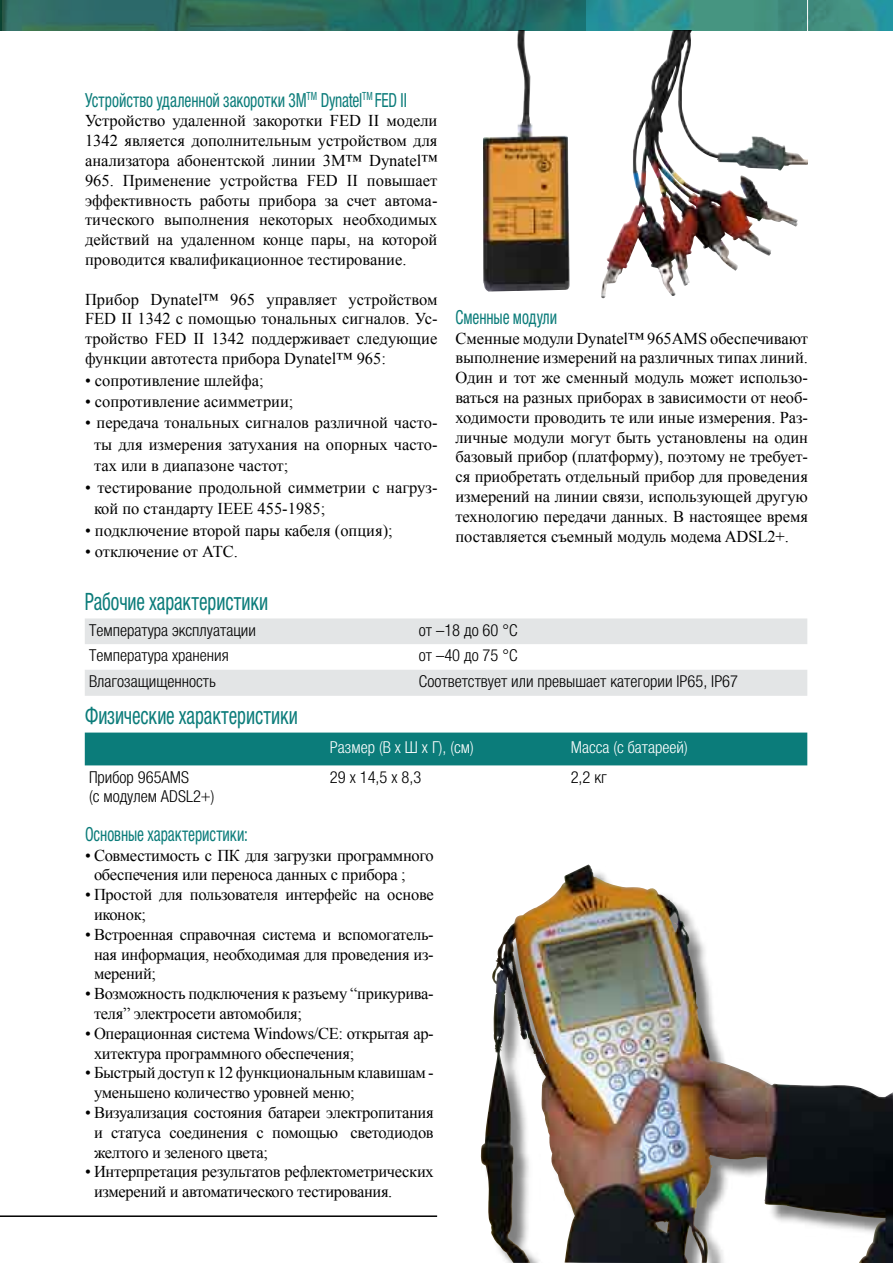
<style>
.page{position:relative;width:893px;height:1263px;background:#fff}
.page>*{position:absolute;margin:0;border:0;box-sizing:border-box;transform-origin:0 0}
.t1{font:condensed 24px "Helvetica Neue LTCYR";letter-spacing:-.005em;color:#0b7c7a;scale:.8 1}
.t2{font:condensed 19.5px "Helvetica Neue LTCYR";letter-spacing:-.005em;color:#0b7c7a;scale:.8 1}
.t3{font:16.5px/19.8px "Times New Roman";letter-spacing:-.02em;color:#000;text-align:justify}
.t4{font:300 condensed 16.5px/19.8px "Helvetica Neue LTCYR";color:#000}
.t5{font:16.5px/21.5px "Times New Roman";color:#000}
.t6{font:300 condensed 16.5px "Helvetica Neue LTCYR";color:#fff}
</style>
<div class="page">
<img style="left:483px;top:31px;width:325px;height:261px">
<svg style="left:85px;top:618px;width:722px;height:78px;fill:#e3e5e6"></svg>
<div style="left:85px;top:732px;width:722px;height:33px;background:#0b7c7a"></div>
<hr style="left:0;top:1215px;width:437px;height:2px;background:#000">
<div style="left:481px;top:866px;width:412px;height:397px;background:#000;opacity:.5"></div>
<img style="left:480px;top:864px;width:413px;height:337px">
<svg style="left:2px;top:0;width:891px;height:31px;background:#30786e"></svg>
<img style="left:0;top:0;width:2px;height:31px">
<hr style="left:807px;top:0;width:1px;height:61px;background:#fff">
<p class="t2" style="left:85px;top:89px;width:404px">Устройство удаленной закоротки 3m <sup>тм</sup> Dynatel<sup>tm</sup> FED II</p>
<p class="t3" style="left:85px;top:111px;width:354px">Устройство удаленной закоротки FED II модели 1342 является дополнительным устройством для анализатора абонентской линии 3M™ Dynatel™ 965. Применение устройства FED II повышает эффективность работы прибора за счет автома&shy;тического выполнения некоторых необходимых действий на удаленном конце пары, на которой проводится квалификационное тестирование.</p>
<p class="t3" style="left:85px;top:289px;width:354px">Прибор Dynatel™ 965 управляет устройством FED II 1342 с помощью тональных сигналов. Ус&shy;тройство FED II 1342 поддерживает следующие функции автотеста прибора Dynatel™ 965:</p>
<p class="t5" style="left:85px;top:369px;width:180px">• сопротивление шлейфа;</p>
<p class="t5" style="left:85px;top:390px;width:210px">• сопротивление асимметрии;</p>
<p class="t3" style="left:94px;top:412px;width:345px;line-height:21.5px;text-indent:-9px">• передача тональных сигналов различной часто&shy;ты для измерения затухания на опорных часто&shy;тах или в диапазоне частот;</p>
<p class="t5" style="left:94px;top:476px;width:345px;text-indent:-9px">• тестирование продольной симметрии с нагруз&shy;кой по стандарту IEEE 455-1985;</p>
<p class="t5" style="left:85px;top:519px;width:309px">• подключение второй пары кабеля (опция);</p>
<p class="t5" style="left:85px;top:541px;width:154px">• отключение от АТС.</p>
<p class="t2" style="left:455px;top:306px;width:129px">Сменные модули</p>
<p class="t3" style="left:455px;top:328px;width:354px">Сменные модули Dynatel™ 965AMS обеспечивают выполнение измерений на различных типах линий.<br>Один и тот же сменный модуль может использо&shy;ваться на разных приборах в зависимости от необ&shy;ходимости проводить те или иные измерения. Раз&shy;личные модули могут быть установлены на один базовый прибор (платформу), поэтому не требует&shy;ся приобретать отдельный прибор для проведения измерений на линии связи, использующей другую технологию передачи данных. В настоящее время поставляется съемный модуль модема ADSL2+.</p>
<h1 class="t1" style="left:85px;top:588px;width:231px">Рабочие характеристики</h1>
<p class="t4" style="left:89px;top:620px;width:168px">Температура эксплуатации</p>
<p class="t4" style="left:419px;top:620px;width:100px">от –18 до 60 °C</p>
<p class="t4" style="left:89px;top:646px;width:141px">Температура хранения</p>
<p class="t4" style="left:419px;top:646px;width:100px">от –40 до 75 °C</p>
<p class="t4" style="left:89px;top:671px;width:128px">Влагозащищенность</p>
<p class="t4" style="left:419px;top:671px;width:321px">Соответствует или превышает категории IP65, IP67</p>
<h1 class="t1" style="left:85px;top:702px;width:268px">Физические характеристики</h1>
<p class="t6" style="left:330px;top:738px;width:145px">Размер (В x Ш x Г), (см)</p>
<p class="t6" style="left:571px;top:738px;width:119px">Масса (с батареей)</p>
<p class="t4" style="left:89px;top:767px;width:127px">Прибор 965AMS<br>(с модулем ADSL2+)</p>
<p class="t4" style="left:330px;top:767px;width:93px">29 x 14,5 x 8,3</p>
<p class="t4" style="left:571px;top:767px;width:38px">2,2 кг</p>
<p class="t2" style="left:85px;top:823px;width:205px">Основные характеристики:</p>
<p class="t3" style="left:94px;top:845px;width:341px;text-indent:-9px">• Совместимость с ПК для загрузки программного обеспечения или переноса данных с прибора ;</p>
<p class="t3" style="left:94px;top:884px;width:341px;text-indent:-9px">• Простой для пользователя интерфейс на основе иконок;</p>
<p class="t3" style="left:94px;top:924px;width:341px;text-indent:-9px">• Встроенная справочная система и вспомогатель&shy;ная информация, необходимая для проведения из&shy;мерений;</p>
<p class="t3" style="left:94px;top:983px;width:341px;text-indent:-9px">• Возможность подключения к разъему “прикурива&shy;теля” электросети автомобиля;</p>
<p class="t3" style="left:94px;top:1023px;width:341px;text-indent:-9px">• Операционная система Windows/CE: открытая ар&shy;хитектура программного обеспечения;</p>
<p class="t3" style="left:94px;top:1063px;width:341px;text-indent:-9px">• Быстрый доступ к 12 функциональным клавишам - уменьшено количество уровней меню;</p>
<p class="t3" style="left:94px;top:1102px;width:341px;text-indent:-9px">• Визуализация состояния батареи электропитания и статуса соединения с помощью светодиодов желтого и зеленого цвета;</p>
<p class="t3" style="left:94px;top:1162px;width:341px;text-indent:-9px">• Интерпретация результатов рефлектометрических измерений и автоматического тестирования.</p>
</div>
